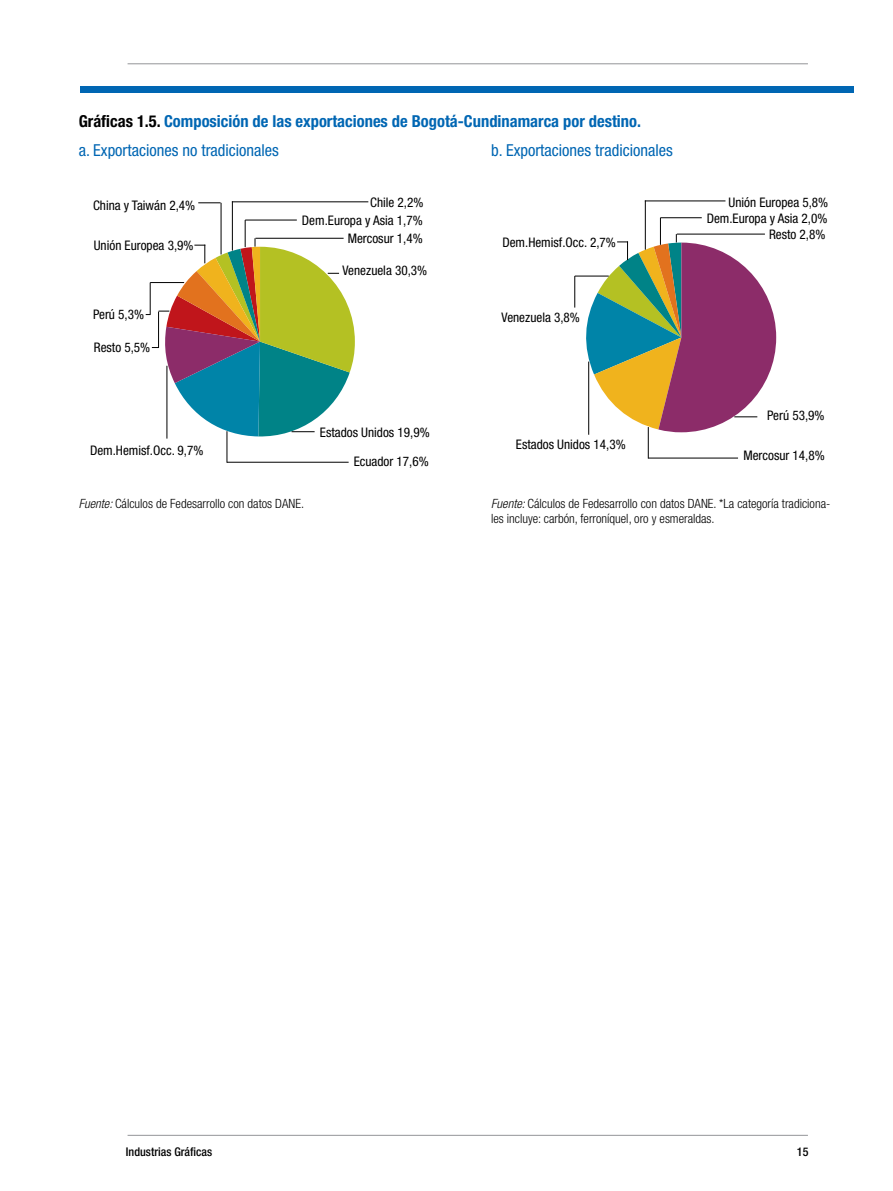
<style>
.page{position:relative;width:893px;height:1191px;background:#fff}
.page>*{position:absolute;margin:0;border:0;box-sizing:border-box;transform-origin:0 0}
.t1{font:700 condensed 16.5px/28.8px "Helvetica Neue";color:#0066b3}
.t2{font:condensed 16.5px "Helvetica Neue";color:#0066b3}
.t3{font:condensed 13.2px "Helvetica Neue";color:#000}
.t4{font:300 condensed 12.75px/15.3px "Helvetica Neue";color:#000}
.t5{font:500 condensed 12px "Helvetica Neue";color:#000}
.s1{color:#000}
.s2{font-weight:400}
.s3{font-style:italic}
</style>
<div class="page">
<hr style="left:128px;top:63px;width:680px;height:1px;background:#939598">
<hr style="left:128px;top:1135px;width:680px;height:1px;background:#939598">
<hr style="left:232px;top:201px;width:1px;height:49px;background:#000">
<hr style="left:232px;top:201px;width:136px;height:1px;background:#000">
<hr style="left:221px;top:203px;width:1px;height:51px;background:#000">
<svg style="left:198px;top:202px;width:23px;height:1px"></svg>
<hr style="left:167px;top:366px;width:1px;height:72px;background:#000">
<hr style="left:227px;top:431px;width:1px;height:32px;background:#000">
<hr style="left:227px;top:462px;width:122px;height:1px;background:#000">
<svg style="left:146px;top:220px;width:209px;height:217px"></svg>
<hr style="left:660px;top:217px;width:42px;height:1px;background:#000">
<hr style="left:645px;top:200px;width:1px;height:50px;background:#000">
<hr style="left:645px;top:200px;width:80px;height:1px;background:#000">
<hr style="left:575px;top:276px;width:34px;height:1px;background:#000">
<hr style="left:574px;top:276px;width:1px;height:31px;background:#000">
<hr style="left:588px;top:361px;width:1px;height:74px;background:#000">
<hr style="left:648px;top:427px;width:1px;height:31px;background:#000">
<hr style="left:648px;top:458px;width:90px;height:1px;background:#000">
<svg style="left:582px;top:218px;width:194px;height:214px"></svg>
<div style="left:80px;top:86px;width:774px;height:6px;background:#0066b3"></div>
<p class="t1" style="left:491px;top:107px;width:183px;text-indent:-412px"><span class="s1">Gráficas 1.5.</span> Composición de las exportaciones de Bogotá-Cundinamarca por destino.<br><span class="s2">b. Exportaciones tradicionales</span></p>
<p class="t2" style="left:79px;top:141px;width:202px">a. Exportaciones no tradicionales</p>
<p class="t3" style="left:93px;top:198px;width:104px">China y Taiwán 2,4%</p>
<p class="t3" style="left:94px;top:238px;width:101px">Unión Europea 3,9%</p>
<p class="t3" style="left:370px;top:194px;width:55px">Chile 2,2%</p>
<p class="t3" style="left:348px;top:231px;width:77px">Mercosur 1,4%</p>
<p class="t3" style="left:302px;top:212px;width:122px">Dem.Europa y Asia 1,7%</p>
<p class="t3" style="left:502px;top:235px;width:115px">Dem.Hemisf.Occ. 2,7%</p>
<p class="t3" style="left:342px;top:263px;width:86px">Venezuela 30,3%</p>
<p class="t3" style="left:93px;top:307px;width:53px">Perú 5,3%</p>
<p class="t3" style="left:501px;top:310px;width:80px">Venezuela 3,8%</p>
<p class="t3" style="left:94px;top:339px;width:58px">Resto 5,5%</p>
<p class="t3" style="left:90px;top:442px;width:115px">Dem.Hemisf.Occ. 9,7%</p>
<p class="t3" style="left:320px;top:424px;width:111px">Estados Unidos 19,9%</p>
<p class="t3" style="left:354px;top:454px;width:77px">Ecuador 17,6%</p>
<p class="t3" style="left:516px;top:437px;width:111px">Estados Unidos 14,3%</p>
<p class="t3" style="left:728px;top:195px;width:101px">Unión Europea 5,8%</p>
<p class="t3" style="left:707px;top:210px;width:122px">Dem.Europa y Asia 2,0%</p>
<p class="t3" style="left:769px;top:227px;width:58px">Resto 2,8%</p>
<p class="t3" style="left:767px;top:408px;width:59px">Perú 53,9%</p>
<p class="t3" style="left:743px;top:448px;width:83px">Mercosur 14,8%</p>
<p class="t4" style="left:79px;top:495px;width:227px"><span class="s3">Fuente:</span> Cálculos de Fedesarrollo con datos DANE.</p>
<p class="t4" style="left:491px;top:495px;width:341px"><span class="s3">Fuente:</span> Cálculos de Fedesarrollo con datos DANE. *La categoría tradiciona&shy;les incluye: carbón, ferroníquel, oro y esmeraldas.</p>
<p class="t5" style="left:126px;top:1144px;width:88px">Industrias Gráficas</p>
<p class="t5" style="left:797px;top:1144px;width:13px">15</p>
</div>
